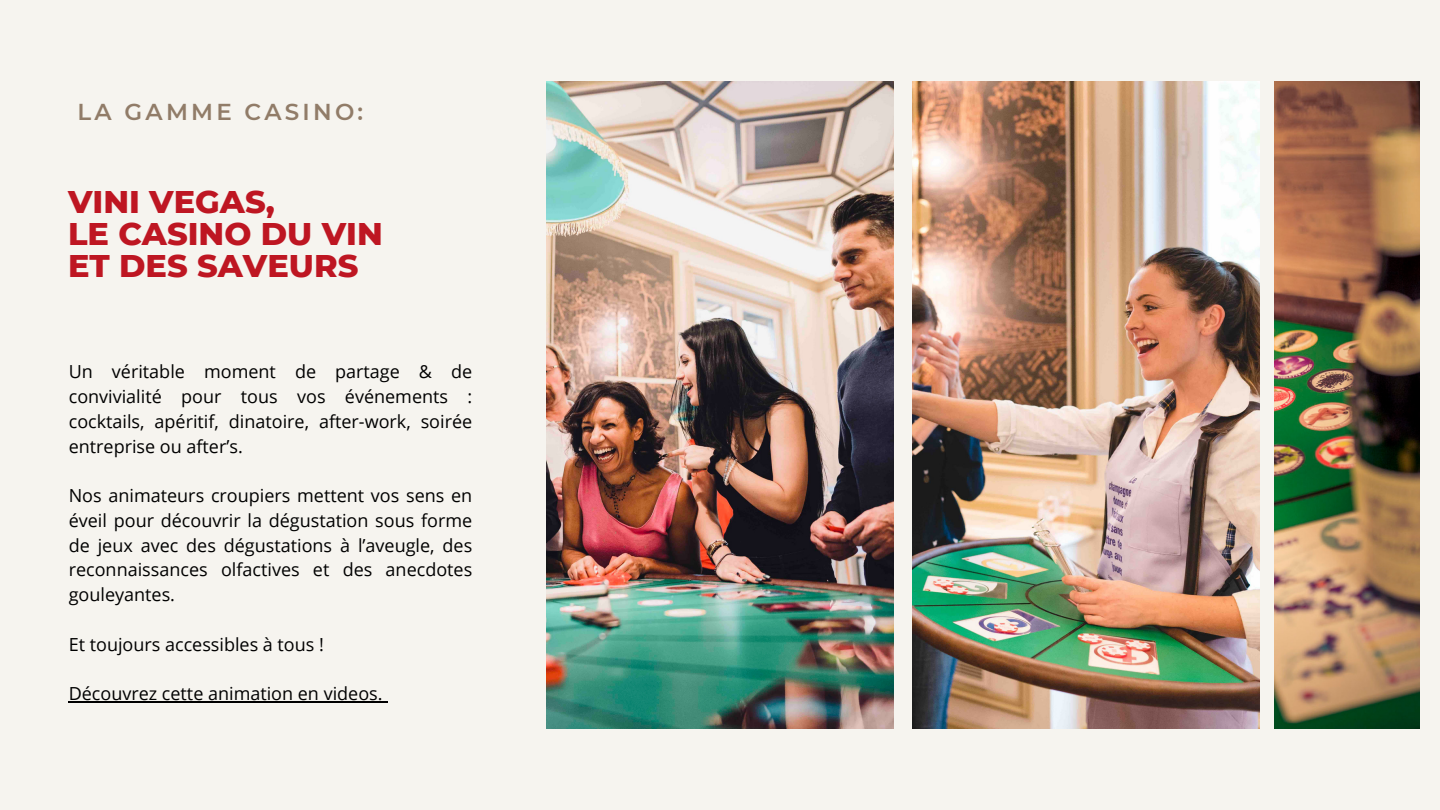
<style>
.page{position:relative;width:1440px;height:810px;background:#f6f4ef}
.page>*{position:absolute;margin:0;border:0;box-sizing:border-box;transform-origin:0 0}
.t1{font:800 32px/32.2px "Montserrat";color:#be1622}
.t2{font:600 23px "Montserrat";letter-spacing:.14em;color:#917c68}
.t3{font:18px/24.8px "Open Sans";color:#000;text-align:justify}
</style>
<div class="page">
<img style="left:913px;top:81px;width:347px;height:648px">
<img style="left:546px;top:81px;width:348px;height:648px">
<img style="left:1275px;top:81px;width:144px;height:648px">
<hr style="left:69px;top:702px;width:314px;height:1px;background:#000">
<p class="t2" style="left:78px;top:98px;width:287px">LA GAMME CASINO:</p>
<h1 class="t1" style="left:68px;top:185px;width:316px">VINI VEGAS,<br>LE CASINO DU VIN<br>ET DES SAVEURS</h1>
<p class="t3" style="left:69px;top:359px;width:405px">Un véritable moment de partage &amp; de convivialité pour tous vos événements : cocktails, apéritif, dinatoire, after-work, soirée entreprise ou after’s.</p>
<p class="t3" style="left:69px;top:483px;width:405px">Nos animateurs croupiers mettent vos sens en éveil pour découvrir la dégustation sous forme de jeux avec des dégustations à l’aveugle, des reconnaissances olfactives et des anecdotes gouleyantes.</p>
<p class="t3" style="left:69px;top:631px;width:257px">Et toujours accessibles à tous !</p>
<p class="t3" style="left:69px;top:681px;width:315px">Découvrez cette animation en videos.</p>
</div>
